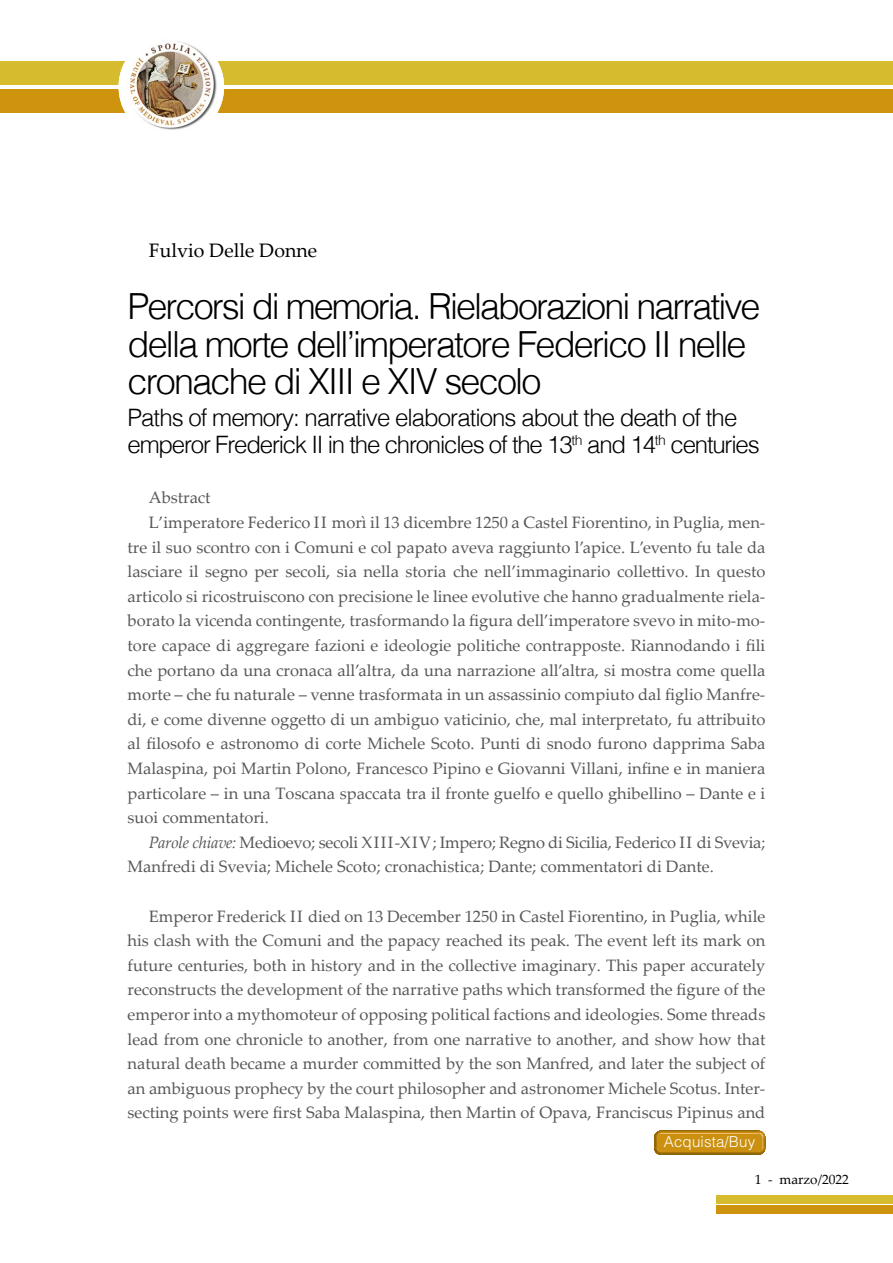
<style>
.page{position:relative;width:893px;height:1263px;background:#fff}
.page>*{position:absolute;margin:0;border:0;box-sizing:border-box;transform-origin:0 0}
.t1{font:300 36px/37.5px "Helvetica";letter-spacing:-.05em;color:#000}
.t2{font:300 24px/27px "Helvetica";letter-spacing:-.045em;color:#000}
.t3{font:19.5px "Palatino Linotype";color:#000}
.t4{font:16.5px/24.6px "Palatino Linotype";color:#575756;text-align:justify}
.t5{font:300 15.15px "Helvetica";letter-spacing:.01em;color:#fff}
.t6{font:13.5px "Palatino Linotype";color:#000}
.s1{font-style:italic}
</style>
<div class="page">
<div style="left:716px;top:1195px;width:177px;height:8px;background:#d6bb2e"></div>
<div style="left:716px;top:1205px;width:177px;height:9px;background:#cf940d"></div>
<div style="left:0;top:61px;width:893px;height:23px;background:#d6bb2e"></div>
<div style="left:0;top:90px;width:893px;height:23px;background:#cf940d"></div>
<img style="left:119px;top:34px;width:105px;height:106px;border-radius:53px">
<svg style="left:758px;top:1130px;width:8px;height:25px"></svg>
<hr style="left:661px;top:1153px;width:97px;height:1px;background:#916809">
<hr style="left:661px;top:1154px;width:97px;height:1px;background:#8d6608">
<div style="left:657px;top:1133px;width:105px;height:19px;background:#cb9010;border-radius:4px"></div>
<hr style="left:661px;top:1133px;width:97px;height:1px;background:#ebba63">
<hr style="left:661px;top:1132px;width:97px;height:1px;background:#c0880f">
<hr style="left:661px;top:1131px;width:97px;height:1px;background:#a7770c">
<hr style="left:661px;top:1130px;width:97px;height:1px;background:#9c700b">
<svg style="left:654px;top:1130px;width:7px;height:25px"></svg>
<p class="t3" style="left:149px;top:237px;width:170px">Fulvio Delle Donne</p>
<h1 class="t1" style="left:128px;top:285px;width:635px">Percorsi di memoria. Rielaborazioni narrative della morte dell’imperatore Federico II nelle cronache di XIII e XIV secolo</h1>
<h2 class="t2" style="left:128px;top:402px;width:634px">Paths of memory: narrative elaborations about the death of the emperor Frederick II in the chronicles of the 13<sup>th</sup> and 14<sup>th</sup> centuries</h2>
<p class="t4" style="left:149px;top:485px;width:63px">Abstract</p>
<p class="t4" style="left:149px;top:509px;width:618px">L’imperatore Federico II morì il 13 dicembre 1250 a Castel Fiorentino, in Puglia, men-</p>
<p class="t4" style="left:128px;top:534px;width:639px">tre il suo scontro con i Comuni e col papato aveva raggiunto l’apice. L’evento fu tale da</p>
<p class="t4" style="left:128px;top:558px;width:639px">lasciare il segno per secoli, sia nella storia che nell’immaginario collettivo. In questo</p>
<p class="t4" style="left:128px;top:583px;width:639px">articolo si ricostruiscono con precisione le linee evolutive che hanno gradualmente riela-</p>
<p class="t4" style="left:128px;top:608px;width:639px">borato la vicenda contingente, trasformando la figura dell’imperatore svevo in mito-mo-</p>
<p class="t4" style="left:128px;top:632px;width:639px">tore capace di aggregare fazioni e ideologie politiche contrapposte. Riannodando i fili</p>
<p class="t4" style="left:128px;top:657px;width:639px">che portano da una cronaca all’altra, da una narrazione all’altra, si mostra come quella</p>
<p class="t4" style="left:128px;top:681px;width:639px">morte – che fu naturale – venne trasformata in un assassinio compiuto dal figlio Manfre-</p>
<p class="t4" style="left:128px;top:706px;width:639px">di, e come divenne oggetto di un ambiguo vaticinio, che, mal interpretato, fu attribuito</p>
<p class="t4" style="left:128px;top:731px;width:639px">al filosofo e astronomo di corte Michele Scoto. Punti di snodo furono dapprima Saba</p>
<p class="t4" style="left:128px;top:755px;width:639px">Malaspina, poi Martin Polono, Francesco Pipino e Giovanni Villani, infine e in maniera</p>
<p class="t4" style="left:128px;top:780px;width:639px">particolare – in una Toscana spaccata tra il fronte guelfo e quello ghibellino – Dante e i</p>
<p class="t4" style="left:128px;top:805px;width:143px">suoi commentatori.</p>
<p class="t4" style="left:149px;top:829px;width:618px"><span class="s1">Parole chiave:</span> Medioevo; secoli XIII-XIV; Impero; Regno di Sicilia, Federico II di Svevia;</p>
<p class="t4" style="left:128px;top:854px;width:588px">Manfredi di Svevia; Michele Scoto; cronachistica; Dante; commentatori di Dante.</p>
<p class="t4" style="left:128px;top:903px;width:639px;text-indent:21px">Emperor Frederick II died on 13 December 1250 in Castel Fiorentino, in Puglia, while his clash with the Comuni and the papacy reached its peak. The event left its mark on future centuries, both in history and in the collective imaginary. This paper accurately reconstructs the development of the narrative paths which transformed the figure of the emperor into a mythomoteur of opposing political factions and ideologies. Some threads lead from one chronicle to another, from one narrative to another, and show how that natural death became a murder committed by the son Manfred, and later the subject of an ambiguous prophecy by the court philosopher and astronomer Michele Scotus. Inter&shy;secting points were first Saba Malaspina, then Martin of Opava, Franciscus Pipinus and</p>
<p class="t5" style="left:664px;top:1132px;width:93px">Acquista/Buy</p>
<p class="t6" style="left:755px;top:1169px;width:96px">1 - marzo/2022</p>
</div>
